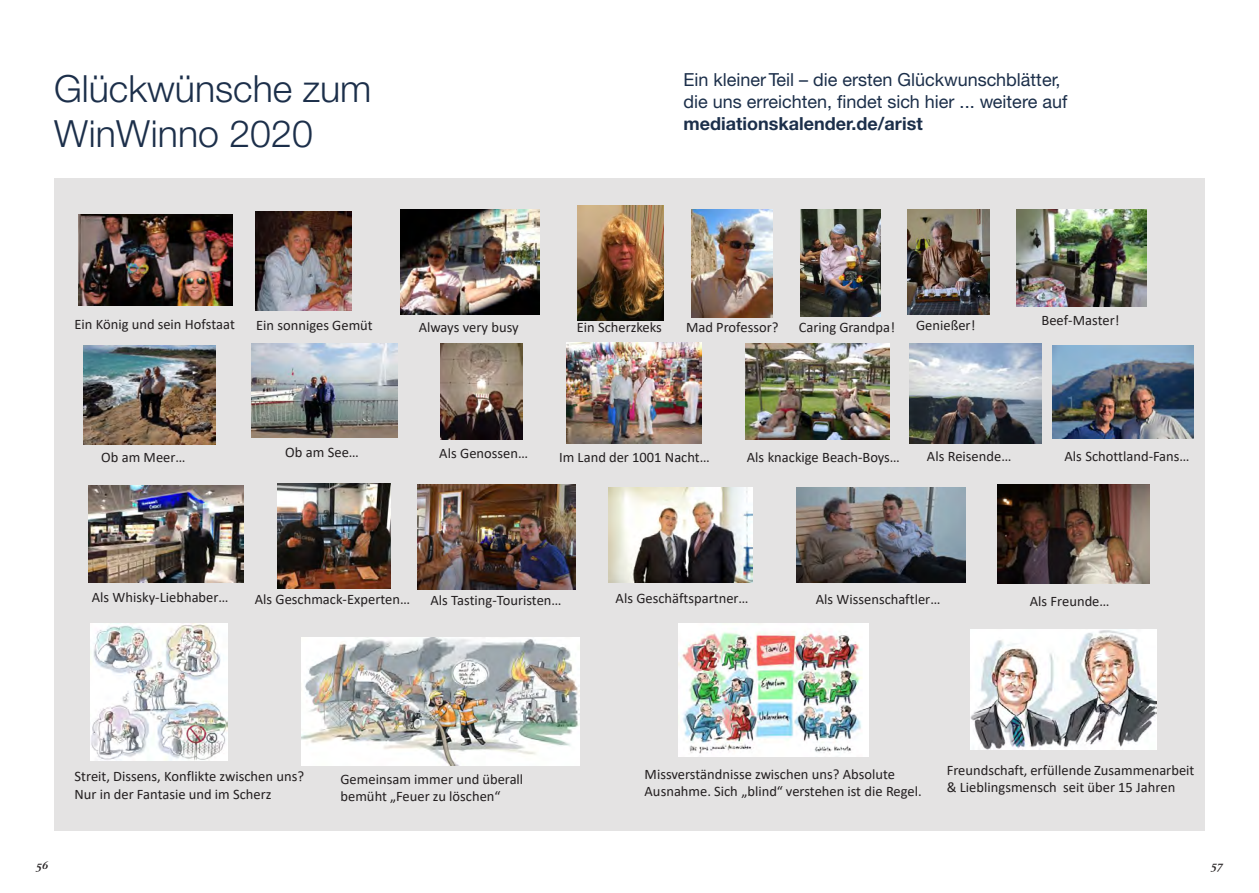
<style>
.page{position:relative;width:1259px;height:893px;background:#fff}
.page>*{position:absolute;margin:0;border:0;box-sizing:border-box;transform-origin:0 0}
.t1{font:300 37.5px/45px "Helvetica Neue CE";color:#1c2f4a}
.t2{font:18px/21.6px "Helvetica Neue CE";color:#1c2f4a}
.t3{font:700 18px "Helvetica Neue CE";color:#1c2f4a}
.t4{font:14.55px/17.4px "Calibri";color:#231f20}
.t5{font:italic 700 12px "Celeste";color:#231f20}
</style>
<div class="page">
<div style="left:54px;top:179px;width:1151px;height:652px;background:#e4e3e3"></div>
<img style="left:79px;top:215px;width:153px;height:90px">
<img style="left:745px;top:344px;width:145px;height:95px">
<img style="left:567px;top:343px;width:134px;height:100px">
<img style="left:255px;top:211px;width:96px;height:100px">
<img style="left:400px;top:210px;width:140px;height:104px">
<img style="left:84px;top:345px;width:132px;height:100px">
<img style="left:252px;top:344px;width:145px;height:94px">
<img style="left:691px;top:209px;width:81px;height:108px">
<img style="left:440px;top:344px;width:82px;height:95px">
<img style="left:577px;top:206px;width:86px;height:114px">
<img style="left:801px;top:210px;width:79px;height:106px">
<img style="left:89px;top:485px;width:155px;height:98px">
<img style="left:278px;top:484px;width:112px;height:104px">
<img style="left:909px;top:344px;width:133px;height:99px">
<img style="left:417px;top:485px;width:158px;height:104px">
<img style="left:1052px;top:345px;width:141px;height:94px">
<img style="left:907px;top:210px;width:82px;height:104px">
<img style="left:970px;top:630px;width:186px;height:120px">
<img style="left:90px;top:623px;width:138px;height:138px">
<img style="left:301px;top:638px;width:278px;height:128px">
<img style="left:678px;top:623px;width:190px;height:133px">
<img style="left:1016px;top:209px;width:130px;height:98px">
<img style="left:998px;top:485px;width:151px;height:99px">
<img style="left:608px;top:487px;width:144px;height:96px">
<img style="left:797px;top:487px;width:168px;height:96px">
<h1 class="t1" style="left:54px;top:66px;width:319px">Glückwünsche zum<br>WinWinno 2020</h1>
<p class="t2" style="left:683px;top:69px;width:385px">Ein kleiner Teil – die ersten Glückwunschblätter, die uns erreichten, findet sich hier ... weitere auf</p>
<p class="t3" style="left:683px;top:112px;width:241px">mediationskalender.de/arist</p>
<p class="t4" style="left:75px;top:315px;width:162px">Ein König und sein Hofstaat</p>
<p class="t4" style="left:256px;top:316px;width:118px">Ein sonniges Gemüt</p>
<p class="t4" style="left:419px;top:318px;width:101px">Always very busy</p>
<p class="t4" style="left:577px;top:318px;width:87px">Ein Scherzkeks</p>
<p class="t4" style="left:686px;top:318px;width:94px">Mad Professor?</p>
<p class="t4" style="left:799px;top:318px;width:98px">Caring Grandpa!</p>
<p class="t4" style="left:916px;top:316px;width:61px">Genießer!</p>
<p class="t4" style="left:1041px;top:311px;width:79px">Beef-Master!</p>
<p class="t4" style="left:101px;top:448px;width:86px">Ob am Meer…</p>
<p class="t4" style="left:285px;top:443px;width:75px">Ob am See…</p>
<p class="t4" style="left:439px;top:444px;width:90px">Als Genossen…</p>
<p class="t4" style="left:559px;top:448px;width:152px">Im Land der 1001 Nacht…</p>
<p class="t4" style="left:747px;top:448px;width:155px">Als knackige Beach-Boys…</p>
<p class="t4" style="left:927px;top:447px;width:86px">Als Reisende…</p>
<p class="t4" style="left:1064px;top:447px;width:126px">Als Schottland-Fans…</p>
<p class="t4" style="left:92px;top:588px;width:138px">Als Whisky-Liebhaber…</p>
<p class="t4" style="left:255px;top:590px;width:157px">Als Geschmack-Experten…</p>
<p class="t4" style="left:430px;top:591px;width:133px">Als Tasting-Touristen…</p>
<p class="t4" style="left:615px;top:589px;width:134px">Als Geschäftspartner…</p>
<p class="t4" style="left:815px;top:590px;width:126px">Als Wissenschaftler…</p>
<p class="t4" style="left:1029px;top:592px;width:81px">Als Freunde…</p>
<p class="t4" style="left:75px;top:767px;width:231px">Streit, Dissens, Konflikte zwischen uns?<br>Nur in der Fantasie und im Scherz</p>
<p class="t4" style="left:340px;top:770px;width:184px">Gemeinsam immer und überall bemüht „Feuer zu löschen“</p>
<p class="t4" style="left:644px;top:765px;width:279px">Missverständnisse zwischen uns? Absolute<br>Ausnahme. Sich „blind“ verstehen ist die Regel.</p>
<p class="t4" style="left:946px;top:761px;width:249px">Freundschaft, erfüllende Zusammenarbeit &amp; Lieblingsmensch seit über 15 Jahren</p>
<p class="t5" style="left:36px;top:859px;width:13px">56</p>
<p class="t5" style="left:1211px;top:859px;width:13px">57</p>
</div>
